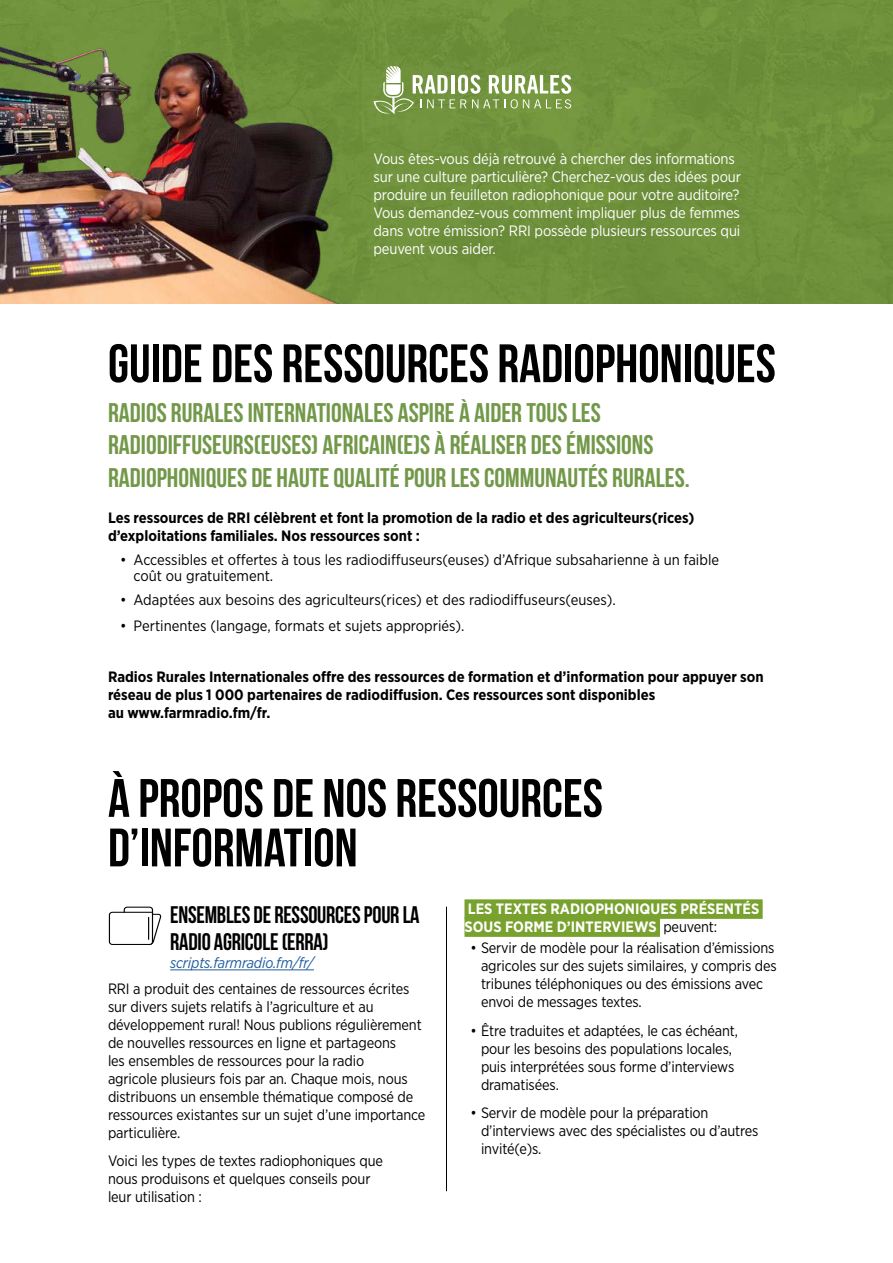
<style>
.page{position:relative;width:893px;height:1263px;background:#fff}
.page>*{position:absolute;margin:0;border:0;box-sizing:border-box;transform-origin:0 0}
.t1{font:700 54px/49.5px "Bebas Neue";color:#000}
.t2{font:700 27px/32.4px "Bebas Neue";color:#729849}
.t3{font:700 24px/27px "Bebas Neue";letter-spacing:-.01em;color:#000;scale:.96 1}
.t4{font:15px/18px "Gotham Narrow";letter-spacing:-.01em;color:#000}
.t5{font:700 15px/18px "Gotham Narrow";color:#000}
.t6{font:15px/18px "Gotham Narrow";letter-spacing:-.01em;color:#fff}
.t7{font:700 15px/18px "Gotham Narrow";color:#fff}
.t8{font:italic 15px "Gotham Narrow";letter-spacing:-.01em;color:#205d9e}
.s1{font-weight:400;color:#000}
</style>
<div class="page">
<div style="left:0;top:0;width:893px;height:304px;background:#6f913b"></div>
<img style="left:0;top:21px;width:338px;height:283px">
<svg style="left:374px;top:66px;width:197px;height:51px;background:#91ac68"></svg>
<hr style="left:170px;top:969px;width:144px;height:1px;background:#205d9e">
<div style="left:464px;top:899px;width:299px;height:20px;background:#78a12e"></div>
<div style="left:464px;top:917px;width:196px;height:20px;background:#78a12e"></div>
<hr style="left:446px;top:907px;width:1px;height:284px;background:#000">
<svg style="left:109px;top:907px;width:52px;height:38px"></svg>
<p class="t6" style="left:374px;top:150px;width:369px">Vous êtes-vous déjà retrouvé à chercher des informations sur une culture particulière? Cherchez-vous des idées pour produire un feuilleton radiophonique pour votre auditoire?<br>Vous demandez-vous comment impliquer plus de femmes dans votre émission? RRI possède plusieurs ressources qui peuvent vous aider.</p>
<h1 class="t1" style="left:108px;top:339px;width:669px">GUIDE DES RESSOURCES RADIOPHONIQUES</h1>
<h2 class="t2" style="left:108px;top:397px;width:583px">RADIOS RURALES INTERNATIONALES ASPIRE À AIDER TOUS LES<br>RADIODIFFUSEURS(EUSES) AFRICAIN(E)S À RÉALISER DES ÉMISSIONS<br>RADIOPHONIQUES DE HAUTE QUALITÉ POUR LES COMMUNAUTÉS RURALES.</h2>
<p class="t5" style="left:108px;top:509px;width:588px">Les ressources de RRI célèbrent et font la promotion de la radio et des agriculteurs(rices) d’exploitations familiales. Nos ressources sont :</p>
<p class="t4" style="left:134px;top:552px;width:587px;line-height:16.5px;text-indent:-14px">• Accessibles et offertes à tous les radiodiffuseurs(euses) d’Afrique subsaharienne à un faible coût ou gratuitement.</p>
<p class="t4" style="left:120px;top:591px;width:497px">• Adaptées aux besoins des agriculteurs(rices) et des radiodiffuseurs(euses).</p>
<p class="t4" style="left:120px;top:617px;width:346px">• Pertinentes (langage, formats et sujets appropriés).</p>
<p class="t5" style="left:108px;top:668px;width:657px">Radios Rurales Internationales offre des ressources de formation et d’information pour appuyer son réseau de plus 1 000 partenaires de radiodiffusion. Ces ressources sont disponibles<br>au www.farmradio.fm/fr.</p>
<h1 class="t1" style="left:108px;top:773px;width:496px">À PROPOS DE NOS RESSOURCES<br>D’INFORMATION</h1>
<h3 class="t3" style="left:170px;top:901px;width:261px">ENSEMBLES DE RESSOURCES POUR LA<br>RADIO AGRICOLE (ERRA)</h3>
<p class="t8" style="left:170px;top:956px;width:145px">scripts.farmradio.fm/fr/</p>
<p class="t4" style="left:108px;top:980px;width:319px">RRI a produit des centaines de ressources écrites sur divers sujets relatifs à l’agriculture et au développement rural! Nous publions régulièrement de nouvelles ressources en ligne et partageons<br>les ensembles de ressources pour la radio<br>agricole plusieurs fois par an. Chaque mois, nous distribuons un ensemble thématique composé de ressources existantes sur un sujet d’une importance particulière.</p>
<p class="t4" style="left:108px;top:1152px;width:276px">Voici les types de textes radiophoniques que nous produisons et quelques conseils pour leur utilisation :</p>
<p class="t7" style="left:464px;top:900px;width:296px">LES TEXTES RADIOPHONIQUES PRÉSENTÉS<br>SOUS FORME D’INTERVIEWS <span class="s1">peuvent:</span></p>
<p class="t4" style="left:481px;top:939px;width:297px;text-indent:-10px">• Servir de modèle pour la réalisation d’émissions agricoles sur des sujets similaires, y compris des tribunes téléphoniques ou des émissions avec envoi de messages textes.</p>
<p class="t4" style="left:481px;top:1022px;width:259px;text-indent:-10px">• Être traduites et adaptées, le cas échéant, pour les besoins des populations locales, puis interprétées sous forme d’interviews dramatisées.</p>
<p class="t4" style="left:481px;top:1104px;width:279px;text-indent:-10px">• Servir de modèle pour la préparation d’interviews avec des spécialistes ou d’autres invité(e)s.</p>
</div>
